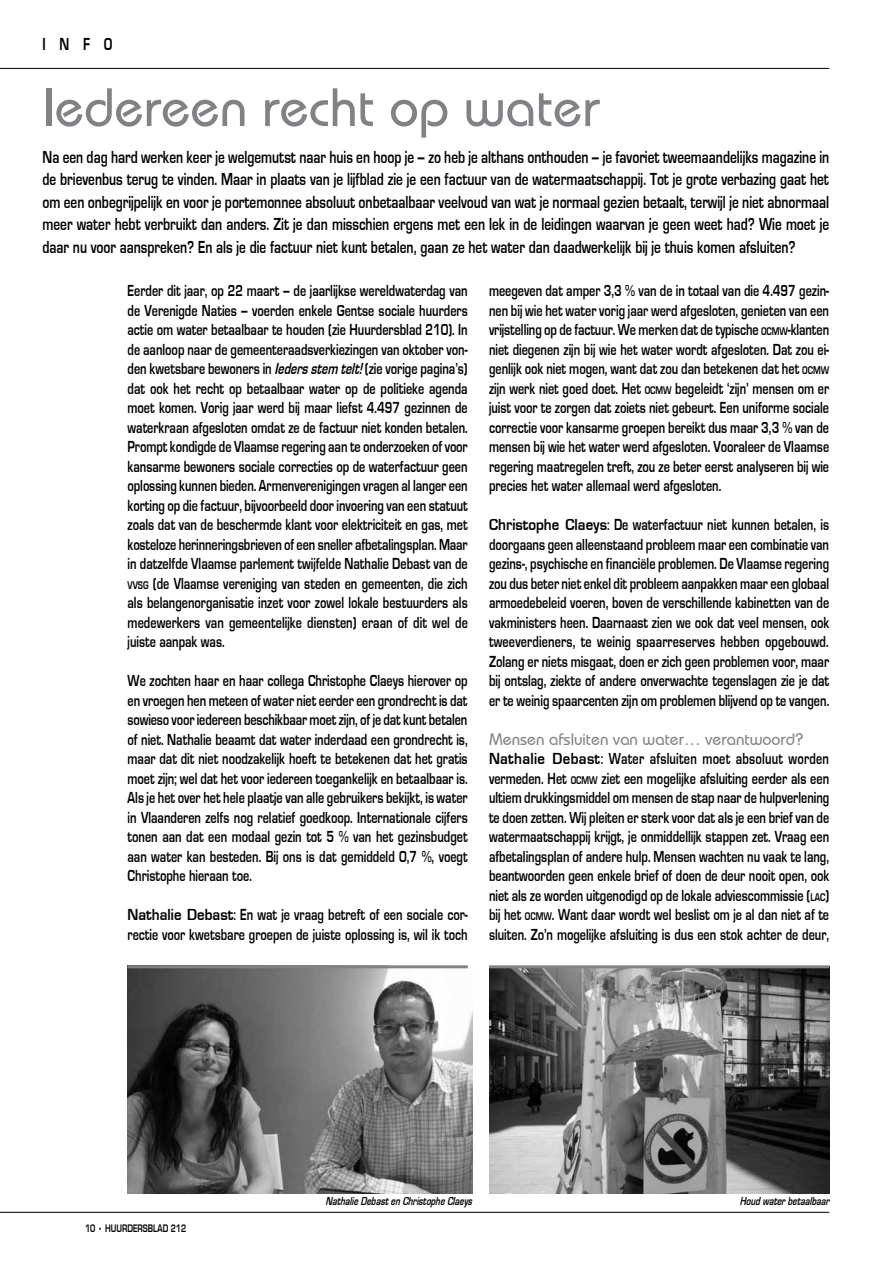
<style>
.page{position:relative;width:893px;height:1263px;background:#fff}
.page>*{position:absolute;margin:0;border:0;box-sizing:border-box;transform-origin:0 0}
.t1{font:500 54px "Bauhaus IT Cby BT";color:#808285}
.t2{font:18px/22.5px "Eurose Cond";color:#000;text-align:justify}
.t3{font:16.5px/19.5px "Eurose Cond";color:#000;text-align:justify}
.t4{font:500 16.5px "Bauhaus IT Cby BT";color:#808285}
.t5{font:italic 12px "Eurose Cond";color:#000}
.t6{font:11.25px "Eurose Cond";color:#000}
.s1{font-style:italic}
.s2{font-size:11.55px}
.s3{font-weight:700}
.s4{font-style:inherit}
</style>
<div class="page">
<hr style="left:0;top:1212px;width:829px;height:1px;background:#000">
<hr style="left:0;top:68px;width:829px;height:1px;background:#000">
<img style="left:128px;top:968px;width:344px;height:225px">
<hr style="left:128px;top:965px;width:340px;height:3px;background:#808285">
<img style="left:489px;top:968px;width:340px;height:225px">
<hr style="left:489px;top:965px;width:340px;height:3px;background:#808285">
<p class="t2" style="left:43px;top:32px;width:71px">I N F O</p>
<h1 class="t1" style="left:43px;top:74px;width:559px">Iedereen recht op water</h1>
<p class="t2" style="left:43px;top:145px;width:788px">Na een dag hard werken keer je welgemutst naar huis en hoop je – zo heb je althans onthouden – je favoriet tweemaandelijks magazine in de brievenbus terug te vinden. Maar in plaats van je lijfblad zie je een factuur van de watermaatschappij. Tot je grote verbazing gaat het om een onbegrijpelijk en voor je portemonnee absoluut onbetaalbaar veelvoud van wat je normaal gezien betaalt, terwijl je niet abnormaal meer water hebt verbruikt dan anders. Zit je dan misschien ergens met een lek in de leidingen waarvan je geen weet had? Wie moet je daar nu voor aanspreken? En als je die factuur niet kunt betalen, gaan ze het water dan daadwerkelijk bij je thuis komen afsluiten?</p>
<p class="t3" style="left:128px;top:281px;width:342px">Eerder dit jaar, op 22 maart – de jaarlijkse wereldwaterdag van de Verenigde Naties – voerden enkele Gentse sociale huurders actie om water betaalbaar te houden (zie Huurdersblad 210). In de aanloop naar de gemeenteraadsverkiezingen van oktober von&shy;den kwetsbare bewoners in <span class="s1">Ieders stem telt!</span> (zie vorige pagina’s) dat ook het recht op betaalbaar water op de politieke agenda moet komen. Vorig jaar werd bij maar liefst 4.497 gezinnen de waterkraan afgesloten omdat ze de factuur niet konden betalen.<br>Prompt kondigde de Vlaamse regering aan te onderzoeken of voor kansarme bewoners sociale correcties op de waterfactuur geen oplossing kunnen bieden. Armenverenigingen vragen al langer een korting op die factuur, bijvoorbeeld door invoering van een statuut zoals dat van de beschermde klant voor elektriciteit en gas, met kosteloze herinneringsbrieven of een sneller afbetalingsplan. Maar in datzelfde Vlaamse parlement twijfelde Nathalie Debast van de <span class="s2">VVSG</span> (de Vlaamse vereniging van steden en gemeenten, die zich als belangenorganisatie inzet voor zowel lokale bestuurders als medewerkers van gemeentelijke diensten) eraan of dit wel de juiste aanpak was.</p>
<p class="t3" style="left:128px;top:671px;width:342px">We zochten haar en haar collega Christophe Claeys hierover op en vroegen hen meteen of water niet eerder een grondrecht is dat sowieso voor iedereen beschikbaar moet zijn, of je dat kunt betalen of niet. Nathalie beaamt dat water inderdaad een grondrecht is, maar dat dit niet noodzakelijk hoeft te betekenen dat het gratis moet zijn; wel dat het voor iedereen toegankelijk en betaalbaar is.<br>Als je het over het hele plaatje van alle gebruikers bekijkt, is water in Vlaanderen zelfs nog relatief goedkoop. Internationale cijfers tonen aan dat een modaal gezin tot 5 % van het gezinsbudget aan water kan besteden. Bij ons is dat gemiddeld 0,7 %, voegt Christophe hieraan toe.</p>
<p class="t3" style="left:128px;top:905px;width:342px"><span class="s3">Nathalie Debast</span>: En wat je vraag betreft of een sociale cor&shy;rectie voor kwetsbare groepen de juiste oplossing is, wil ik toch</p>
<p class="t3" style="left:489px;top:281px;width:342px">meegeven dat amper 3,3 % van de in totaal van die 4.497 gezin&shy;nen bij wie het water vorig jaar werd afgesloten, genieten van een vrijstelling op de factuur. We merken dat de typische <span class="s2">OCMW</span>-klanten niet diegenen zijn bij wie het water wordt afgesloten. Dat zou ei&shy;genlijk ook niet mogen, want dat zou dan betekenen dat het <span class="s2">OCMW </span>zijn werk niet goed doet. Het <span class="s2">OCMW</span> begeleidt ‘zijn’ mensen om er juist voor te zorgen dat zoiets niet gebeurt. Een uniforme sociale correctie voor kansarme groepen bereikt dus maar 3,3 % van de mensen bij wie het water werd afgesloten. Vooraleer de Vlaamse regering maatregelen treft, zou ze beter eerst analyseren bij wie precies het water allemaal werd afgesloten.</p>
<p class="t3" style="left:489px;top:515px;width:342px"><span class="s3">Christophe Claeys</span>: De waterfactuur niet kunnen betalen, is doorgaans geen alleenstaand probleem maar een combinatie van gezins-, psychische en financiële problemen. De Vlaamse regering zou dus beter niet enkel dit probleem aanpakken maar een globaal armoedebeleid voeren, boven de verschillende kabinetten van de vakministers heen. Daarnaast zien we ook dat veel mensen, ook tweeverdieners, te weinig spaarreserves hebben opgebouwd.<br>Zolang er niets misgaat, doen er zich geen problemen voor, maar bij ontslag, ziekte of andere onverwachte tegenslagen zie je dat er te weinig spaarcenten zijn om problemen blijvend op te vangen.</p>
<p class="t4" style="left:489px;top:729px;width:316px">Mensen afsluiten van water… verantwoord?</p>
<p class="t3" style="left:489px;top:749px;width:342px"><span class="s3">Nathalie Debast</span>: Water afsluiten moet absoluut worden vermeden. Het <span class="s2">OCMW</span> ziet een mogelijke afsluiting eerder als een ultiem drukkingsmiddel om mensen de stap naar de hulpverlening te doen zetten. Wij pleiten er sterk voor dat als je een brief van de watermaatschappij krijgt, je onmiddellijk stappen zet. Vraag een afbetalingsplan of andere hulp. Mensen wachten nu vaak te lang, beantwoorden geen enkele brief of doen de deur nooit open, ook niet als ze worden uitgenodigd op de lokale adviescommissie (<span class="s2">LAC</span>) bij het <span class="s2">OCMW</span><span class="s4">.</span> Want daar wordt wel beslist om je al dan niet af te sluiten. Zo’n mogelijke afsluiting is dus een stok achter de deur,</p>
<p class="t6" style="left:85px;top:1222px;width:103px">10 • Huurdersblad 212</p>
<p class="t5" style="left:326px;top:1195px;width:148px">Nathalie Debast en Christophe Claeys</p>
<p class="t5" style="left:740px;top:1195px;width:91px">Houd water betaalbaar</p>
</div>
